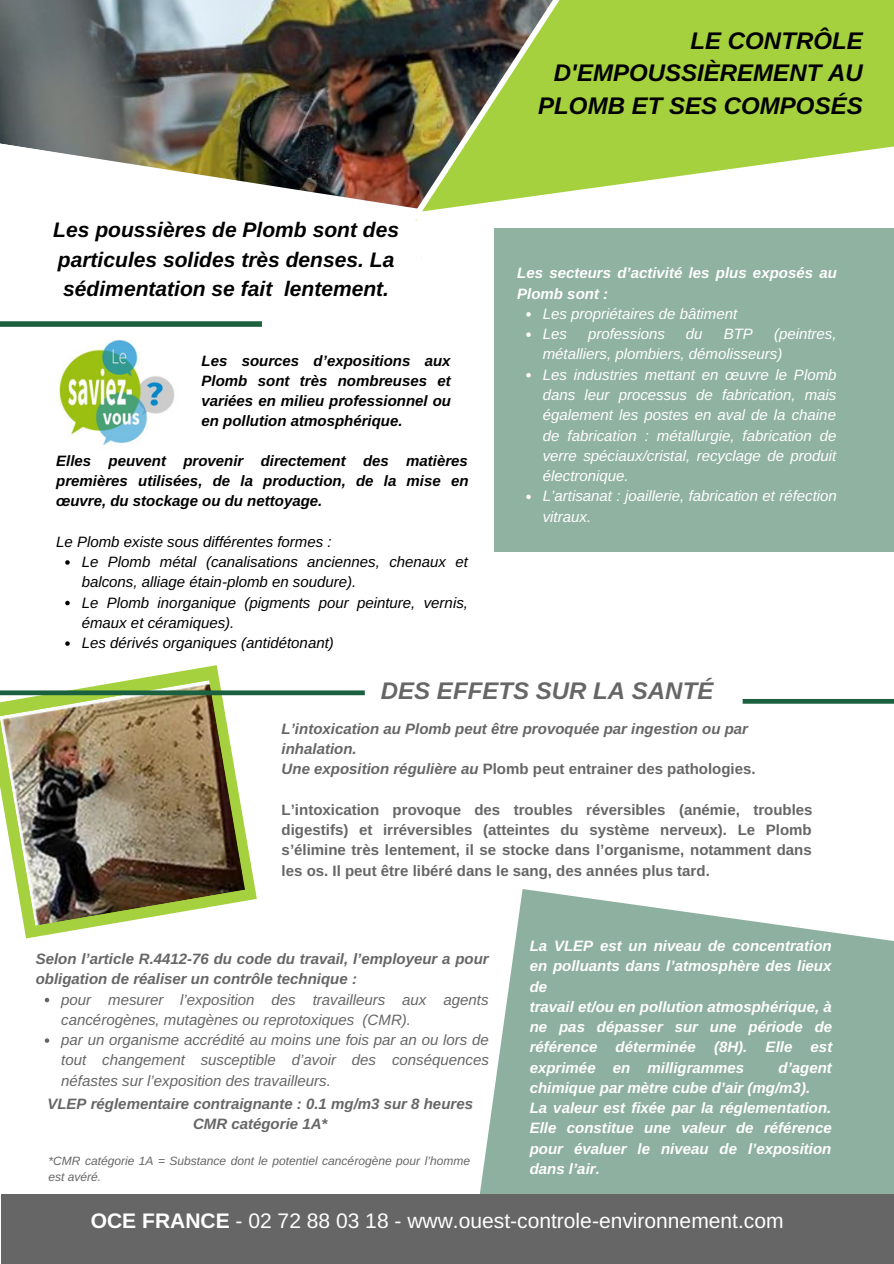
<style>
.page{position:relative;width:894px;height:1264px;background:#fff}
.page>*{position:absolute;margin:0;border:0;box-sizing:border-box;transform-origin:0 0}
.t1{font:italic 700 24px/32.7px "Arimo";color:#000;text-align:right}
.t2{font:italic 700 24px "Arimo";color:#666}
.t3{font:italic 700 21px/29.2px "Arimo";color:#000}
.t4{font:21px "Arimo";color:#fff}
.t5{font:italic 700 15px/20.2px "Arimo";color:#fff}
.t6{font:italic 15px/20.2px "Arimo";color:#fff}
.t7{font:italic 700 15px/20.2px "Arimo";color:#666}
.t8{font:700 15px/20.2px "Arimo";color:#666;text-align:justify}
.t9{font:italic 15px/20.2px "Arimo";color:#666}
.t10{font:italic 700 15px/20.2px "Arimo";color:#000;text-align:justify}
.t11{font:italic 15px/20.2px "Arimo";color:#000}
.t12{font:italic 12px/16px "Arimo";color:#666}
.s1{font-style:normal}
.s2{font-weight:700}
</style>
<div class="page">
<img style="left:58px;top:339px;width:117px;height:107px">
<svg style="left:0;top:321px;width:262px;height:6px"></svg>
<svg style="left:23px;top:665px;width:234px;height:273px"></svg>
<img style="left:0;top:680px;width:245px;height:245px">
<svg style="left:742px;top:699px;width:151px;height:4px"></svg>
<svg style="left:0;top:690px;width:365px;height:5px"></svg>
<svg style="left:479px;top:889px;width:414px;height:305px;fill:#8eb0a0"></svg>
<div style="left:1px;top:1194px;width:892px;height:69px;background:#666"></div>
<div style="left:493px;top:228px;width:400px;height:323px;background:#90b2a1"></div>
<img style="left:0;top:0;width:893px;height:220px">
<svg style="left:65px;top:560px;width:5px;height:4px"></svg>
<svg style="left:65px;top:600px;width:5px;height:5px"></svg>
<svg style="left:65px;top:641px;width:5px;height:5px"></svg>
<svg style="left:526px;top:312px;width:4px;height:4px"></svg>
<svg style="left:526px;top:332px;width:4px;height:5px"></svg>
<svg style="left:526px;top:373px;width:4px;height:4px"></svg>
<svg style="left:526px;top:494px;width:4px;height:5px"></svg>
<svg style="left:45px;top:997px;width:4px;height:5px"></svg>
<svg style="left:45px;top:1038px;width:4px;height:4px"></svg>
<h2 class="t3" style="left:53px;top:215px;width:347px">Les poussières de Plomb sont des particules solides très denses. La sédimentation se fait lentement.</h2>
<p class="t10" style="left:201px;top:350px;width:251px">Les sources d’expositions aux Plomb sont très nombreuses et variées en milieu professionnel ou en pollution atmosphérique.</p>
<p class="t10" style="left:56px;top:450px;width:414px">Elles peuvent provenir directement des matières premières utilisées, de la production, de la mise en œuvre, du stockage ou du nettoyage.</p>
<p class="t11" style="left:56px;top:531px;width:277px">Le Plomb existe sous différentes formes :</p>
<p class="t11" style="left:82px;top:551px;width:388px">Le Plomb métal (canalisations anciennes, chenaux et balcons, alliage étain-plomb en soudure).<br>Le Plomb inorganique (pigments pour peinture, vernis, émaux et céramiques).<br>Les dérivés organiques (antidétonant)</p>
<h1 class="t1" style="left:538px;top:24px;width:326px">LE CONTRÔLE<br>D'EMPOUSSIÈREMENT AU<br>PLOMB ET SES COMPOSÉS</h1>
<p class="t5" style="left:517px;top:263px;width:321px">Les secteurs d’activité les plus exposés au<br>Plomb sont :</p>
<p class="t6" style="left:542px;top:303px;width:196px">Les propriétaires de bâtiment<br>Les</p>
<p class="t6" style="left:542px;top:324px;width:295px;text-indent:231px">(peintres, métalliers, plombiers, démolisseurs)<br>Les industries mettant en œuvre le Plomb dans leur processus de fabrication, mais également les postes en aval de la chaine de fabrication : métallurgie, fabrication de verre spéciaux/cristal, recyclage de produit électronique.<br>L’artisanat : joaillerie, fabrication et réfection vitraux.</p>
<p class="t6" style="left:588px;top:324px;width:78px">professions</p>
<p class="t6" style="left:685px;top:324px;width:18px">du</p>
<p class="t6" style="left:723px;top:324px;width:31px">BTP</p>
<h1 class="t2" style="left:381px;top:677px;width:334px">DES EFFETS SUR LA SANTÉ</h1>
<p class="t7" style="left:281px;top:718px;width:475px">L’intoxication au Plomb peut être provoquée par ingestion ou par inhalation.<br>Une exposition régulière au <span class="s1">Plomb peut entrainer des pathologies.</span></p>
<p class="t8" style="left:281px;top:799px;width:532px">L’intoxication provoque des troubles réversibles (anémie, troubles digestifs) et irréversibles (atteintes du système nerveux). Le Plomb s’élimine très lentement, il se stocke dans l’organisme, notamment dans les os. Il peut être libéré dans le sang, des années plus tard.</p>
<p class="t7" style="left:36px;top:948px;width:454px">Selon l’article R.4412-76 du code du travail, l’employeur a pour obligation de réaliser un contrôle technique :</p>
<p class="t9" style="left:61px;top:989px;width:429px">pour mesurer l’exposition des travailleurs aux agents cancérogènes, mutagènes ou reprotoxiques (CMR).<br>par un organisme accrédité au moins une fois par an ou lors de tout changement susceptible d’avoir des conséquences néfastes sur l’exposition des travailleurs.</p>
<p class="t7" style="left:47px;top:1093px;width:427px;text-align:center">VLEP réglementaire contraignante : 0.1 mg/m3 sur 8 heures<br>CMR catégorie 1A*</p>
<p class="t12" style="left:48px;top:1152px;width:423px">*CMR catégorie 1A = Substance dont le potentiel cancérogène pour l’homme est avéré.</p>
<p class="t5" style="left:529px;top:935px;width:304px">La VLEP est un niveau de concentration en polluants dans l’atmosphère des lieux de<br>travail et/ou en pollution atmosphérique, à ne pas dépasser sur une période de référence déterminée (8H). Elle est exprimée en milligrammes</p>
<p class="t5" style="left:529px;top:1057px;width:303px;text-indent:249px">d’agent chimique par mètre cube d’air (mg/m3).<br>La valeur est fixée par la réglementation.<br>Elle constitue une valeur de référence pour évaluer le niveau de l’exposition dans l’air.</p>
<h2 class="t4" style="left:91px;top:1208px;width:694px"><span class="s2">OCE FRANCE</span> - 02 72 88 03 18 - www.ouest-controle-environnement.com</h2>
</div>
